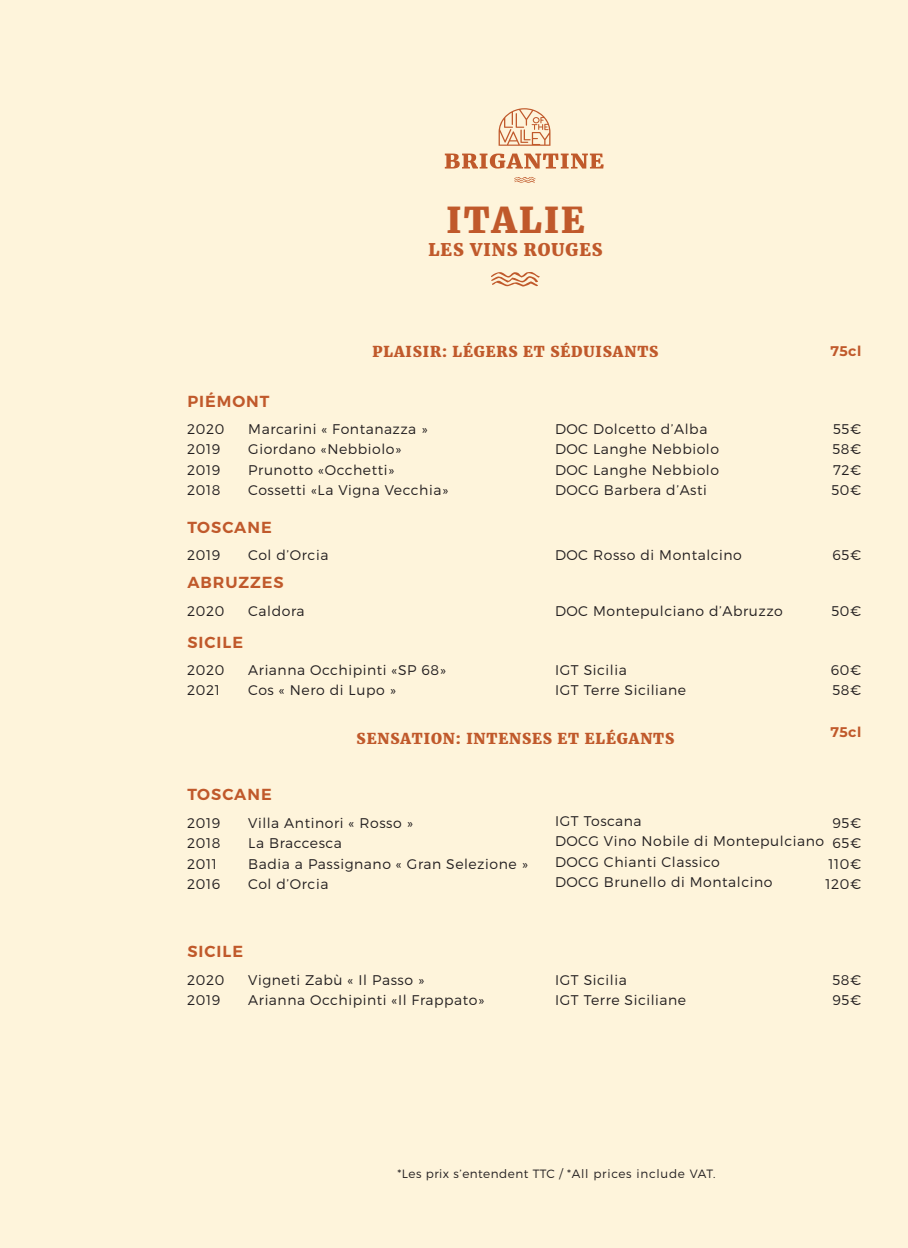
<style>
.page{position:relative;width:908px;height:1248px;background:#fff}
.page>*{position:absolute;margin:0;border:0;box-sizing:border-box;transform-origin:0 0}
.t1{font:800 35.2px "Merriweather";letter-spacing:.06em;color:#c0592b}
.t2{font:800 17.2px "Merriweather";letter-spacing:.06em;color:#c0592b}
.t3{font:600 16px "Montserrat";letter-spacing:.06em;color:#c0592b}
.t4{font:800 14.8px "Merriweather";letter-spacing:.06em;color:#c0592b}
.t5{font:300 14px "Montserrat";letter-spacing:.04em;color:#231f20}
.t6{font:700 14px "Montserrat";letter-spacing:.035em;color:#c0592b}
.t7{font:300 12px "Montserrat";letter-spacing:.04em;color:#231f20}
</style>
<div class="page">
<div style="left:0;top:0;width:907px;height:1247px;background:#fef4db"></div>
<svg style="left:491px;top:272px;width:48px;height:14px"></svg>
<svg style="left:514px;top:177px;width:21px;height:6px"></svg>
<svg style="left:498px;top:108px;width:52px;height:38px"></svg>
<svg style="left:444px;top:153px;width:159px;height:15px"></svg>
<p class="t1" style="left:446px;top:198px;width:139px">ITALIE</p>
<p class="t2" style="left:428px;top:239px;width:175px">LES VINS ROUGES</p>
<p class="t4" style="left:372px;top:343px;width:287px">PLAISIR: LÉGERS ET SÉDUISANTS</p>
<p class="t3" style="left:187px;top:391px;width:84px">PIÉMONT</p>
<p class="t5" style="left:187px;top:420px;width:39px">2020</p>
<p class="t5" style="left:187px;top:441px;width:35px">2019</p>
<p class="t5" style="left:187px;top:461px;width:35px">2019</p>
<p class="t5" style="left:187px;top:482px;width:35px">2018</p>
<p class="t5" style="left:248px;top:420px;width:180px">Marcarini « Fontanazza »</p>
<p class="t5" style="left:248px;top:441px;width:154px">Giordano «Nebbiolo»</p>
<p class="t5" style="left:248px;top:461px;width:147px">Prunotto «Occhetti»</p>
<p class="t5" style="left:248px;top:482px;width:201px">Cossetti «La Vigna Vecchia»</p>
<p class="t5" style="left:555px;top:420px;width:154px">DOC Dolcetto d’Alba</p>
<p class="t5" style="left:555px;top:441px;width:165px">DOC Langhe Nebbiolo</p>
<p class="t5" style="left:555px;top:461px;width:165px">DOC Langhe Nebbiolo</p>
<p class="t5" style="left:555px;top:482px;width:153px">DOCG Barbera d’Asti</p>
<p class="t6" style="left:830px;top:341px;width:32px">75cl</p>
<p class="t5" style="left:832px;top:420px;width:30px">55€</p>
<p class="t5" style="left:832px;top:441px;width:30px">58€</p>
<p class="t5" style="left:832px;top:461px;width:30px">72€</p>
<p class="t5" style="left:831px;top:482px;width:31px">50€</p>
<p class="t3" style="left:187px;top:517px;width:86px">TOSCANE</p>
<p class="t5" style="left:187px;top:546px;width:35px">2019</p>
<p class="t5" style="left:248px;top:546px;width:82px">Col d’Orcia</p>
<p class="t5" style="left:555px;top:546px;width:188px">DOC Rosso di Montalcino</p>
<p class="t5" style="left:832px;top:546px;width:30px">65€</p>
<p class="t3" style="left:187px;top:572px;width:98px">ABRUZZES</p>
<p class="t5" style="left:187px;top:602px;width:39px">2020</p>
<p class="t5" style="left:248px;top:602px;width:58px">Caldora</p>
<p class="t5" style="left:555px;top:602px;width:229px">DOC Montepulciano d’Abruzzo</p>
<p class="t5" style="left:831px;top:602px;width:31px">50€</p>
<p class="t3" style="left:187px;top:632px;width:57px">SICILE</p>
<p class="t5" style="left:187px;top:661px;width:39px">2020</p>
<p class="t5" style="left:187px;top:681px;width:34px">2021</p>
<p class="t5" style="left:248px;top:661px;width:199px">Arianna Occhipinti «SP 68»</p>
<p class="t5" style="left:248px;top:681px;width:149px">Cos « Nero di Lupo »</p>
<p class="t5" style="left:555px;top:661px;width:73px">IGT Sicilia</p>
<p class="t5" style="left:555px;top:681px;width:132px">IGT Terre Siciliane</p>
<p class="t5" style="left:830px;top:661px;width:32px">60€</p>
<p class="t5" style="left:832px;top:681px;width:30px">58€</p>
<p class="t4" style="left:356px;top:729px;width:319px">SENSATION: INTENSES ET ELÉGANTS</p>
<p class="t6" style="left:830px;top:721px;width:32px">75cl</p>
<p class="t3" style="left:187px;top:784px;width:86px">TOSCANE</p>
<p class="t5" style="left:187px;top:814px;width:35px">2019</p>
<p class="t5" style="left:187px;top:834px;width:35px">2018</p>
<p class="t5" style="left:187px;top:854px;width:31px">2011</p>
<p class="t5" style="left:187px;top:875px;width:35px">2016</p>
<p class="t5" style="left:248px;top:814px;width:166px">Villa Antinori « Rosso »</p>
<p class="t5" style="left:248px;top:834px;width:95px">La Braccesca</p>
<p class="t5" style="left:248px;top:854px;width:281px">Badia a Passignano « Gran Selezione »</p>
<p class="t5" style="left:248px;top:875px;width:82px">Col d’Orcia</p>
<p class="t3" style="left:187px;top:941px;width:57px">SICILE</p>
<p class="t5" style="left:187px;top:970px;width:39px">2020</p>
<p class="t5" style="left:187px;top:991px;width:35px">2019</p>
<p class="t5" style="left:248px;top:970px;width:177px">Vigneti Zabù « Il Passo »</p>
<p class="t5" style="left:248px;top:991px;width:237px">Arianna Occhipinti «Il Frappato»</p>
<p class="t5" style="left:555px;top:812px;width:88px">IGT Toscana</p>
<p class="t5" style="left:555px;top:832px;width:270px">DOCG Vino Nobile di Montepulciano</p>
<p class="t5" style="left:555px;top:853px;width:166px">DOCG Chianti Classico</p>
<p class="t5" style="left:555px;top:873px;width:219px">DOCG Brunello di Montalcino</p>
<p class="t5" style="left:832px;top:814px;width:30px">95€</p>
<p class="t5" style="left:832px;top:834px;width:30px">65€</p>
<p class="t5" style="left:828px;top:854px;width:34px">110€</p>
<p class="t5" style="left:825px;top:875px;width:37px">120€</p>
<p class="t5" style="left:555px;top:970px;width:73px">IGT Sicilia</p>
<p class="t5" style="left:555px;top:991px;width:132px">IGT Terre Siciliane</p>
<p class="t5" style="left:832px;top:970px;width:30px">58€</p>
<p class="t5" style="left:832px;top:991px;width:30px">95€</p>
<p class="t7" style="left:397px;top:1166px;width:319px">*Les prix s’entendent TTC / *All prices include VAT.</p>
</div>
